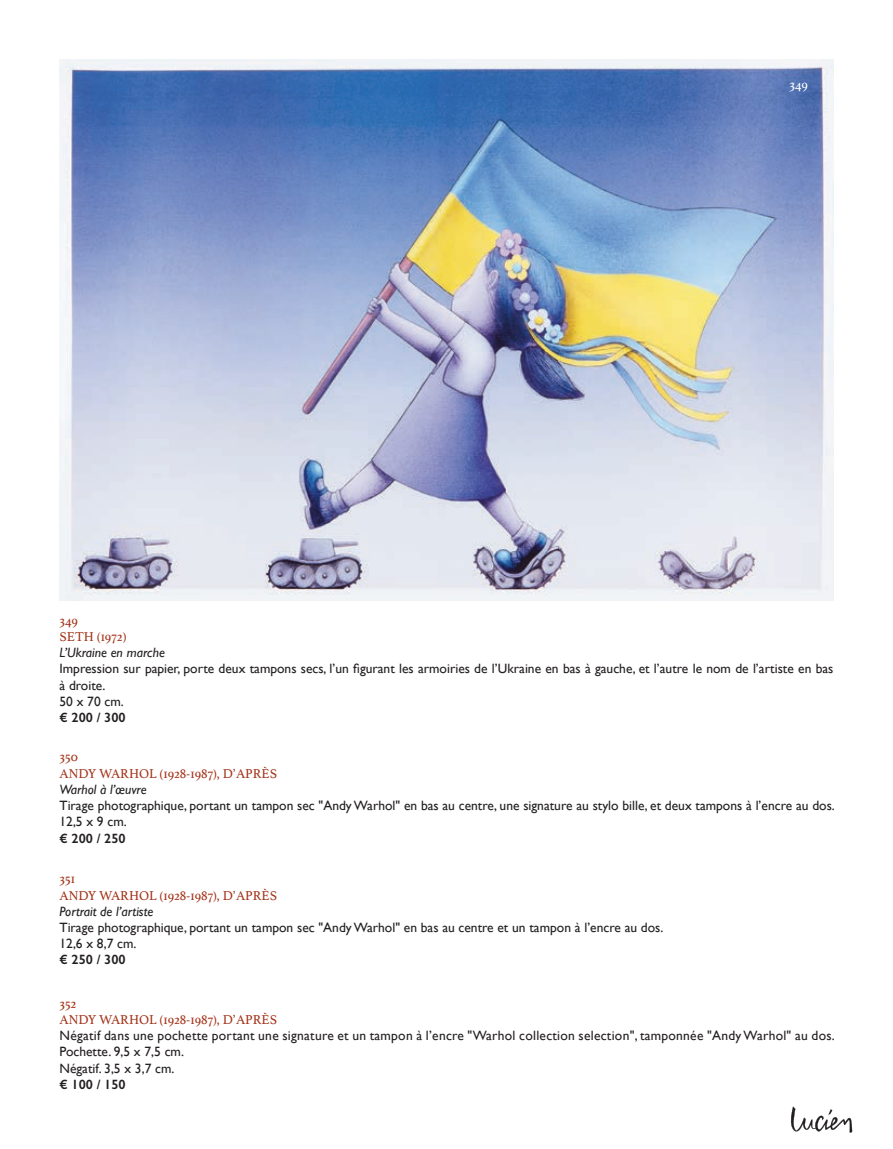
<style>
.page{position:relative;width:893px;height:1149px;background:#fff}
.page>*{position:absolute;margin:0;border:0;box-sizing:border-box;transform-origin:0 0}
.t1{font:13.5px/16.2px "Gill Sans";color:#231f20}
.t2{font:13.5px/16.2px "Gill Sans";letter-spacing:.02em;color:#231f20}
.t3{font:13.5px/16.2px "Athelas";color:#a43319}
.t4{font:italic 13.5px "Gill Sans";color:#231f20}
.t5{font:600 13.5px "Gill Sans";color:#231f20}
.t6{font:13.5px "Athelas";color:#fff}
</style>
<div class="page">
<svg style="left:791px;top:1106px;width:61px;height:27px"></svg>
<img style="left:60px;top:60px;width:773px;height:540px">
<p class="t6" style="left:790px;top:74px;width:20px">349</p>
<p class="t3" style="left:60px;top:611px;width:69px">349<br>SETH (1972)</p>
<p class="t4" style="left:60px;top:644px;width:107px">L’Ukraine en marche</p>
<p class="t1" style="left:60px;top:660px;width:775px">Impression sur papier, porte deux tampons secs, l’un figurant les armoiries de l’Ukraine en bas à gauche, et l’autre le nom de l’artiste en bas à droite.<br>50 x 70 cm.</p>
<p class="t5" style="left:60px;top:709px;width:68px">€ 200 / 300</p>
<p class="t3" style="left:60px;top:748px;width:219px">350<br>ANDY WARHOL (1928-1987), D’APRÈS</p>
<p class="t4" style="left:60px;top:781px;width:89px">Warhol à l’œuvre</p>
<p class="t1" style="left:60px;top:797px;width:777px">Tirage photographique, portant un tampon sec "Andy Warhol" en bas au centre, une signature au stylo bille, et deux tampons à l’encre au dos.<br>12,5 x 9 cm.</p>
<p class="t5" style="left:60px;top:829px;width:68px">€ 200 / 250</p>
<p class="t3" style="left:60px;top:870px;width:219px">351<br>ANDY WARHOL (1928-1987), D’APRÈS</p>
<p class="t4" style="left:60px;top:903px;width:95px">Portrait de l’artiste</p>
<p class="t1" style="left:60px;top:918px;width:605px">Tirage photographique, portant un tampon sec "Andy Warhol" en bas au centre et un tampon à l’encre au dos.<br>12,6 x 8,7 cm.</p>
<p class="t5" style="left:60px;top:951px;width:68px">€ 250 / 300</p>
<p class="t3" style="left:60px;top:994px;width:219px">352<br>ANDY WARHOL (1928-1987), D’APRÈS</p>
<p class="t2" style="left:60px;top:1026px;width:777px">Négatif dans une pochette portant une signature et un tampon à l’encre "Warhol collection selection", tamponnée "Andy Warhol" au dos.<br>Pochette. 9,5 x 7,5 cm.<br>Négatif. 3,5 x 3,7 cm.</p>
<p class="t5" style="left:60px;top:1075px;width:68px">€ 100 / 150</p>
</div>
